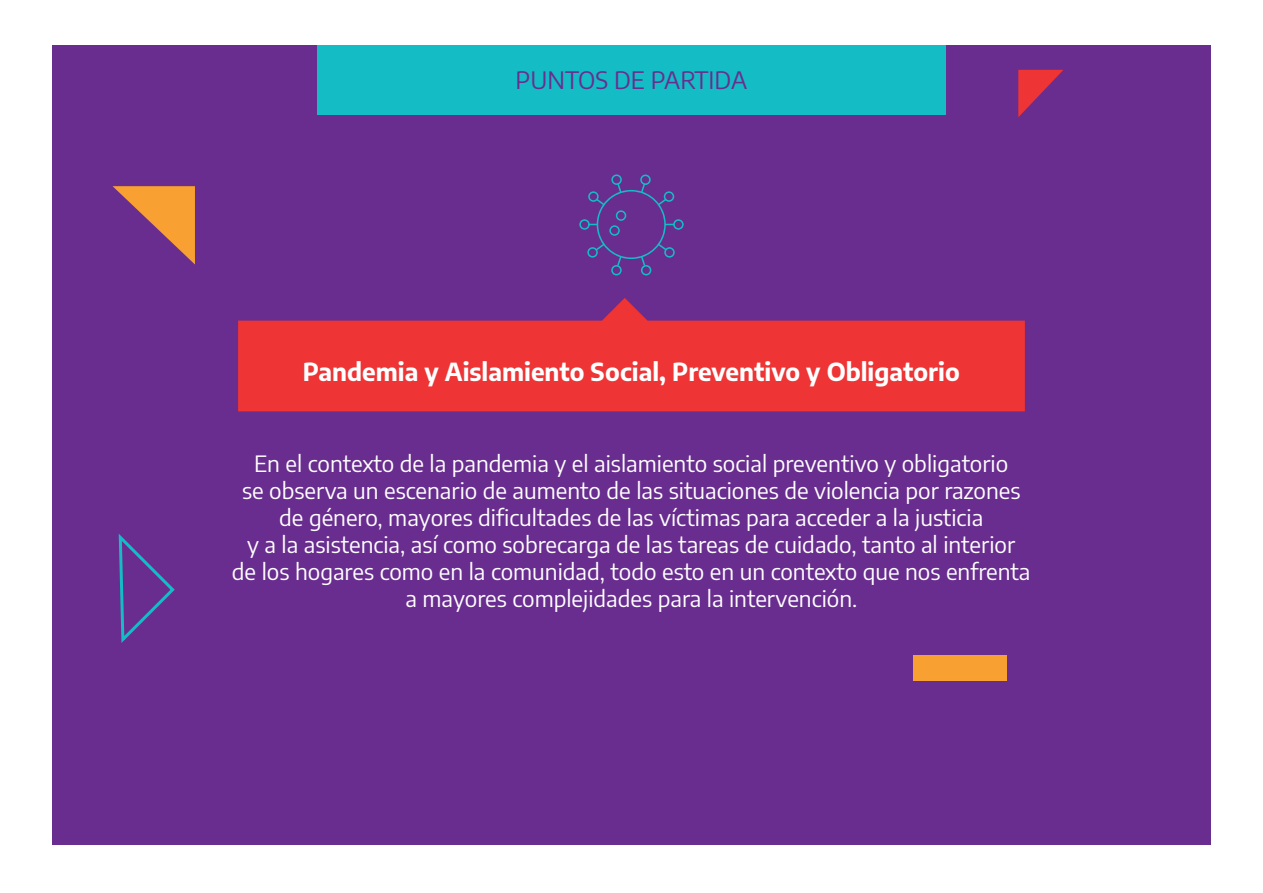
<style>
.page{position:relative;width:1263px;height:893px;background:#fff}
.page>*{position:absolute;margin:0;border:0;box-sizing:border-box;transform-origin:0 0}
.t1{font:700 24.45px "Encode Sans";color:#fff}
.t2{font:24px "Encode Sans";color:#692d8f}
.t3{font:22.5px/27px "Encode Sans";color:#fff;text-align:center}
</style>
<div class="page">
<div style="left:52px;top:45px;width:1158px;height:799px;background:#692d8f"></div>
<div style="left:317px;top:45px;width:629px;height:70px;background:#14bcc5"></div>
<svg style="left:238px;top:298px;width:787px;height:113px;fill:#ee3435"></svg>
<svg style="left:579px;top:174px;width:105px;height:101px"></svg>
<svg style="left:118px;top:534px;width:57px;height:109px"></svg>
<svg style="left:113px;top:186px;width:82px;height:78px"></svg>
<div style="left:913px;top:655px;width:94px;height:25px;background:#f8a031"></div>
<svg style="left:1018px;top:70px;width:45px;height:47px"></svg>
<p class="t2" style="left:516px;top:63px;width:233px">PUNTOS DE PARTIDA</p>
<p class="t1" style="left:303px;top:353px;width:658px">Pandemia y Aislamiento Social, Preventivo y Obligatorio</p>
<p class="t3" style="left:232px;top:449px;width:800px">En el contexto de la pandemia y el aislamiento social preventivo y obligatorio<br>se observa un escenario de aumento de las situaciones de violencia por razones de género, mayores dificultades de las víctimas para acceder a la justicia<br>y a la asistencia, así como sobrecarga de las tareas de cuidado, tanto al interior<br>de los hogares como en la comunidad, todo esto en un contexto que nos enfrenta a mayores complejidades para la intervención.</p>
</div>
